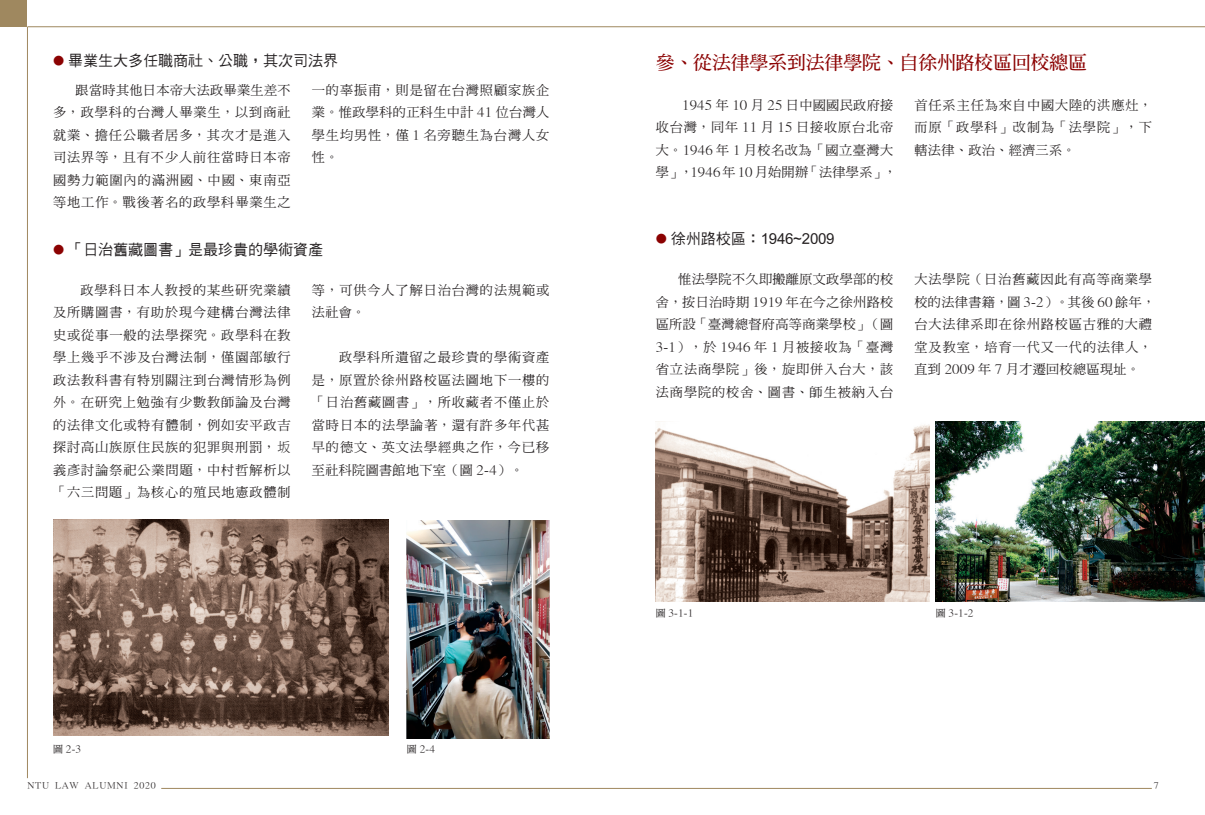
<style>
.page{position:relative;width:1205px;height:815px;background:#fff}
.page>*{position:absolute;margin:0;border:0;box-sizing:border-box;transform-origin:0 0}
.t1{font:18.75px "DF Ming Bd HKP BF";color:#8b0202}
.t2{font:15px "DF Hei Md HKP BF";color:#231f20}
.t3{font:13.12px/22.5px "DF Ming Md HKP BF";letter-spacing:.07em;color:#231f20;text-align:justify}
.t4{font:13.12px/22.5px "DF Ming Md HKP BF";letter-spacing:.025em;color:#231f20}
.t5{font:10px "DF Ming Md HKP BF";color:#231f20}
.t6{font:8.75px "DF Ming Md HKP BF";letter-spacing:.1em;color:#231f20}
.s1{font-family:"DF Ming Bd HKP BF";font-size:11.25px;color:#8b0202}
.s2{font-family:"Adobe Ming Std";font-weight:300}
</style>
<div class="page">
<hr style="left:27px;top:27px;width:1178px;height:1px;background:#9f885f">
<hr style="left:161px;top:788px;width:991px;height:1px;background:#9f885f">
<hr style="left:27px;top:27px;width:1px;height:751px;background:#9f885f">
<div style="left:0;top:0;width:27px;height:27px;background:#9f885f"></div>
<img style="left:656px;top:424px;width:273px;height:178px">
<img style="left:936px;top:422px;width:269px;height:180px">
<img style="left:407px;top:521px;width:142px;height:217px">
<img style="left:53px;top:520px;width:336px;height:215px">
<p class="t2" style="left:53px;top:53px;width:286px"><span class="s1">●</span> 畢業生大多任職商社、公職，其次司法界</p>
<p class="t3" style="left:53px;top:79px;width:239px;text-indent:22px">跟當時其他日本帝大法政畢業生差不多，政學科的台灣人畢業生，以到商社就業、擔任公職者居多，其次才是進入司法界等，且有不少人前往當時日本帝國勢力範圍內的滿洲國、中國、東南亞等地工作。戰後著名的政學科畢業生之</p>
<p class="t3" style="left:312px;top:79px;width:239px">一的辜振甫，則是留在台灣照顧家族企業。惟政學科的正科生中計 41 位台灣人學生均男性，僅 1 名旁聽生為台灣人女性。</p>
<p class="t2" style="left:53px;top:242px;width:271px"><span class="s1">●</span> 「日治舊藏圖書」是最珍貴的學術資產</p>
<p class="t3" style="left:53px;top:279px;width:239px;text-indent:27px">政學科日本人教授的某些研究業績及所購圖書，有助於現今建構台灣法律史或從事一般的法學探究。政學科在教學上幾乎不涉及台灣法制，僅園部敏行政法教科書有特別關注到台灣情形為例外。在研究上勉強有少數教師論及台灣的法律文化或特有體制，例如安平政吉探討高山族原住民族的犯罪與刑罰，<span class="s2">坂</span>義彥討論祭祀公業問題，中村哲解析以「六三問題」為核心的殖民地憲政體制</p>
<p class="t3" style="left:312px;top:279px;width:239px">等，可供今人了解日治台灣的法規範或法社會。</p>
<p class="t3" style="left:312px;top:347px;width:239px;text-indent:27px">政學科所遺留之最珍貴的學術資產是，原置於徐州路校區法圖地下一樓的「日治舊藏圖書」，所收藏者不僅止於當時日本的法學論著，還有許多年代甚早的德文、英文法學經典之作，今已移至社科院圖書館地下室（圖 2-4）。</p>
<p class="t5" style="left:53px;top:744px;width:29px">圖 2-3</p>
<p class="t5" style="left:407px;top:744px;width:29px">圖 2-4</p>
<p class="t1" style="left:656px;top:53px;width:433px">參、從法律學系到法律學院、自徐州路校區回校總區</p>
<p class="t4" style="left:656px;top:94px;width:242px;text-indent:26px">1945 年 10 月 25 日中國國民政府接收台灣，同年 11 月 15 日接收原台北帝大。1946 年 1 月校名改為「國立臺灣大學」，1946年 10月始開辦「法律學系」，</p>
<p class="t2" style="left:656px;top:231px;width:180px"><span class="s1">●</span> 徐州路校區：1946~2009</p>
<p class="t3" style="left:656px;top:269px;width:239px;text-indent:22px">惟法學院不久即搬離原文政學部的校舍，按日治時期 1919 年在今之徐州路校區所設「臺灣總督府高等商業學校」（圖3-1），於 1946 年 1 月被接收為「臺灣省立法商學院」後，旋即併入台大，該法商學院的校舍、圖書、師生被納入台</p>
<p class="t3" style="left:914px;top:94px;width:239px">首任系主任為來自中國大陸的洪應灶，而原「政學科」改制為「法學院」，下轄法律、政治、經濟三系。</p>
<p class="t3" style="left:914px;top:269px;width:242px;text-align:left">大法學院（日治舊藏因此有高等商業學校的法律書籍，圖 3-2）。其後 60 餘年，台大法律系即在徐州路校區古雅的大禮堂及教室，培育一代又一代的法律人，直到 2009 年 7 月才遷回校總區現址。</p>
<p class="t5" style="left:656px;top:608px;width:39px">圖 3-1-1</p>
<p class="t5" style="left:936px;top:608px;width:39px">圖 3-1-2</p>
<p class="t6" style="left:27px;top:781px;width:130px">NTU LAW ALUMNI 2020</p>
<p class="t6" style="left:1154px;top:781px;width:6px">7</p>
</div>
